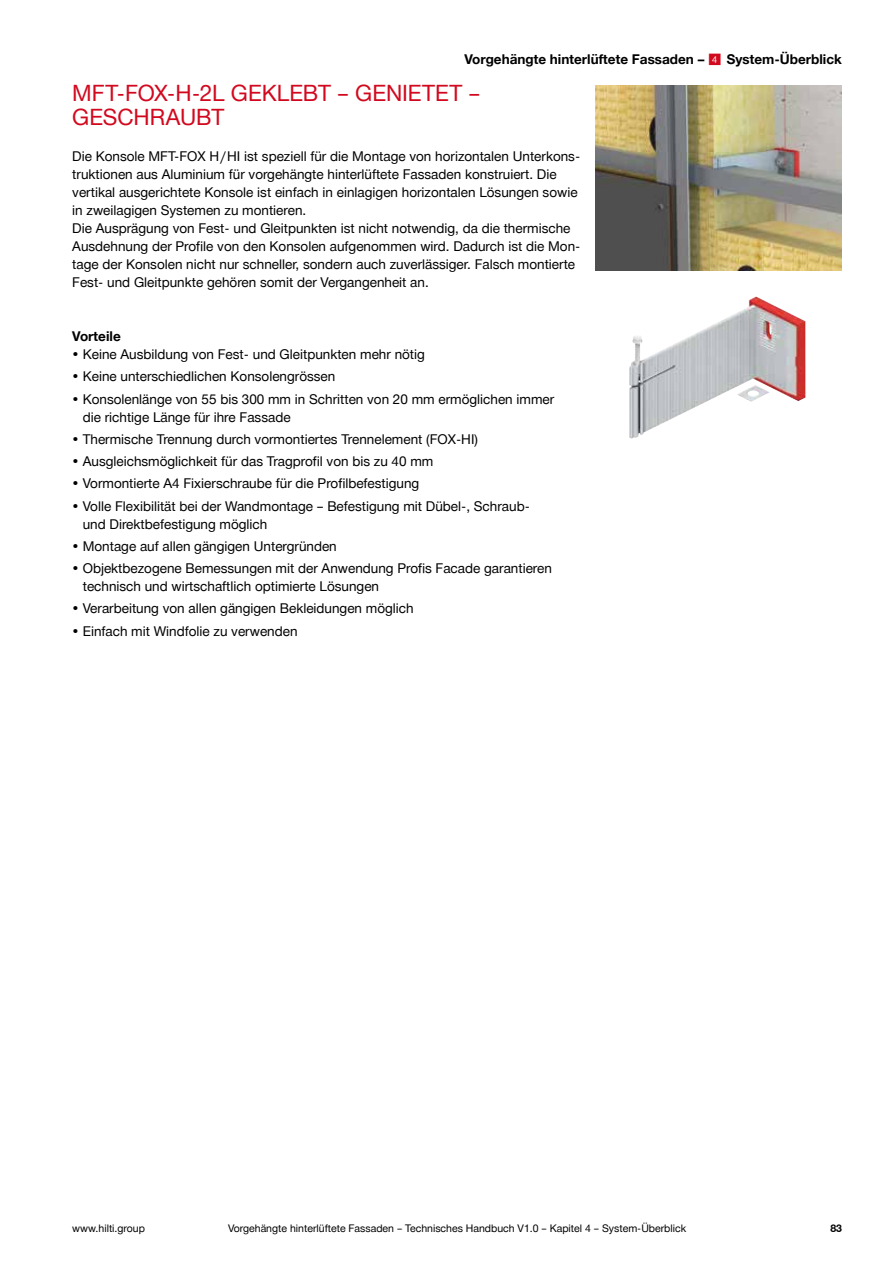
<style>
.page{position:relative;width:893px;height:1263px;background:#fff}
.page>*{position:absolute;margin:0;border:0;box-sizing:border-box;transform-origin:0 0}
.t1{font:22.5px/24px "Hilti";color:#d2091e}
.t2{font:13.5px/18px "Hilti";color:#000}
.t3{font:700 13.5px "Hilti";color:#000}
.t4{font:10.5px "Hilti";color:#000}
.t5{font:700 10.5px "Hilti";color:#000}
</style>
<div class="page">
<img style="left:595px;top:85px;width:247px;height:185px">
<img style="left:669px;top:302px;width:80px;height:45px">
<p class="t3" style="left:464px;top:51px;width:242px">Vorgehängte hinterlüftete Fassaden –</p>
<p class="t3" style="left:727px;top:51px;width:117px">System-Überblick</p>
<h1 class="t1" style="left:72px;top:81px;width:409px">MFT-FOX-H-2L GEKLEBT – GENIETET –<br>GESCHRAUBT</h1>
<p class="t2" style="left:72px;top:147px;width:510px">Die Konsole MFT-FOX H / HI ist speziell für die Montage von horizontalen Unterkons&shy;truktionen aus Aluminium für vorgehängte hinterlüftete Fassaden konstruiert. Die vertikal ausgerichtete Konsole ist einfach in einlagigen horizontalen Lösungen sowie in zweilagigen Systemen zu montieren.<br>Die Ausprägung von Fest- und Gleitpunkten ist nicht notwendig, da die thermische Ausdehnung der Profile von den Konsolen aufgenommen wird. Dadurch ist die Mon&shy;tage der Konsolen nicht nur schneller, sondern auch zuverlässiger. Falsch montierte Fest- und Gleitpunkte gehören somit der Vergangenheit an.</p>
<p class="t3" style="left:72px;top:329px;width:50px">Vorteile</p>
<p class="t2" style="left:72px;top:345px;width:354px">• Keine Ausbildung von Fest- und Gleitpunkten mehr nötig</p>
<p class="t2" style="left:72px;top:368px;width:265px">• Keine unterschiedlichen Konsolengrössen</p>
<p class="t2" style="left:83px;top:390px;width:473px;text-indent:-11px">• Konsolenlänge von 55 bis 300 mm in Schritten von 20 mm ermöglichen immer die richtige Länge für ihre Fassade</p>
<p class="t2" style="left:72px;top:430px;width:407px">• Thermische Trennung durch vormontiertes Trennelement (FOX-HI)</p>
<p class="t2" style="left:72px;top:452px;width:363px">• Ausgleichsmöglichkeit für das Tragprofil von bis zu 40 mm</p>
<p class="t2" style="left:72px;top:475px;width:349px">• Vormontierte A4 Fixierschraube für die Profilbefestigung</p>
<p class="t2" style="left:83px;top:497px;width:449px;text-indent:-11px">• Volle Flexibilität bei der Wandmontage – Befestigung mit Dübel-, Schraub&shy;und Direktbefestigung möglich</p>
<p class="t2" style="left:72px;top:537px;width:266px">• Montage auf allen gängigen Untergründen</p>
<p class="t2" style="left:83px;top:559px;width:471px;text-indent:-11px">• Objektbezogene Bemessungen mit der Anwendung Profis Facade garantieren technisch und wirtschaftlich optimierte Lösungen</p>
<p class="t2" style="left:72px;top:600px;width:343px">• Verarbeitung von allen gängigen Bekleidungen möglich</p>
<p class="t2" style="left:72px;top:622px;width:227px">• Einfach mit Windfolie zu verwenden</p>
<p class="t4" style="left:72px;top:1222px;width:74px">www.hilti.group</p>
<p class="t4" style="left:228px;top:1222px;width:460px">Vorgehängte hinterlüftete Fassaden – Technisches Handbuch V1.0 – Kapitel 4 – System-Überblick</p>
<p class="t5" style="left:830px;top:1222px;width:13px">83</p>
</div>
